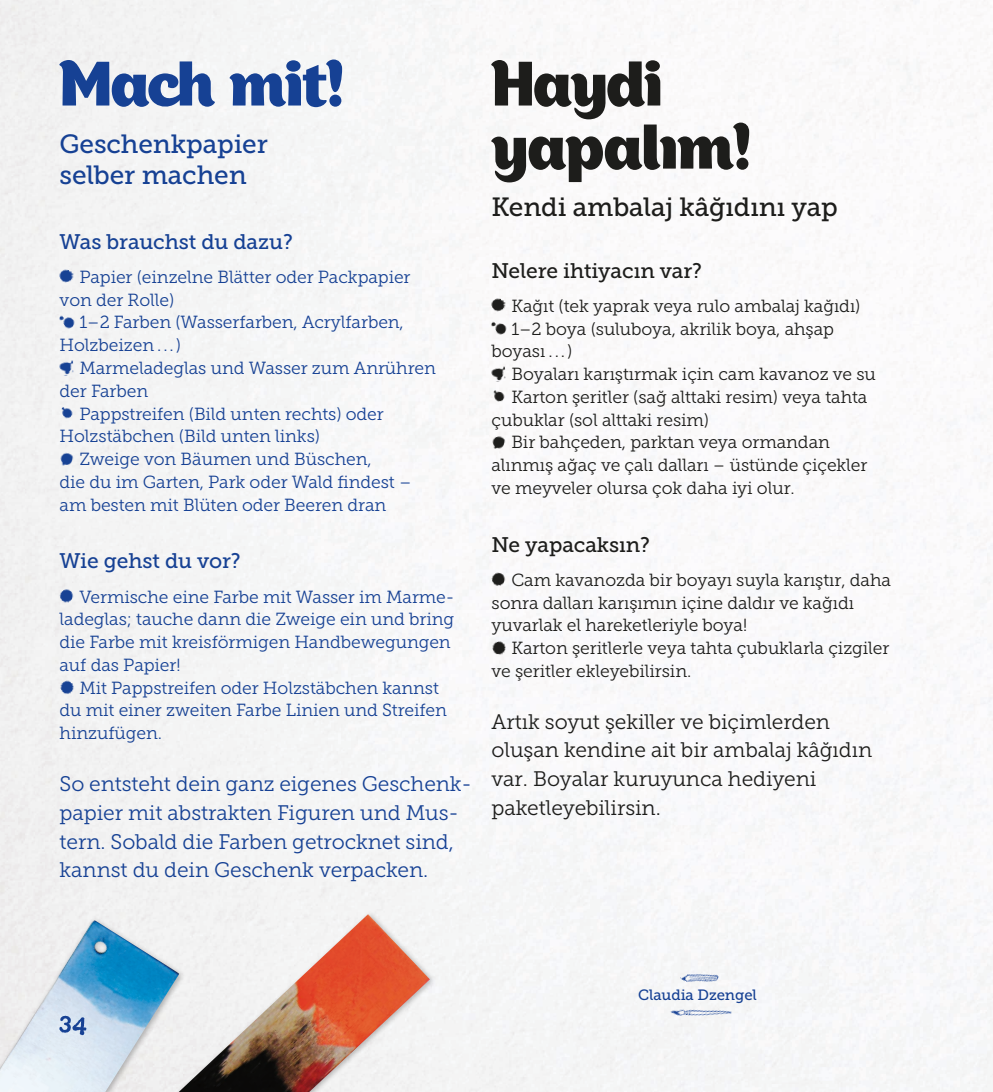
<style>
.page{position:relative;width:993px;height:1092px;background:#fff}
.page>*{position:absolute;margin:0;border:0;box-sizing:border-box;transform-origin:0 0}
.t1{font:61.25px/63px "Appetite";color:#1d1d1b}
.t2{font:61.25px "Appetite";letter-spacing:-.005em;color:#164194}
.t3{font:26.25px/31.5px "Museo Slab 500";letter-spacing:-.005em;color:#164194}
.t4{font:26.25px "Museo Slab 500";letter-spacing:-.005em;color:#1d1d1b}
.t5{font:21px/28.9px "Museo Slab 300";letter-spacing:-.005em;color:#164194}
.t6{font:21px/28.9px "Museo Slab 300";letter-spacing:-.005em;color:#1d1d1b}
.t7{font:21px "Museo Slab 500";letter-spacing:-.005em;color:#164194}
.t8{font:21px "Museo Slab 500";letter-spacing:-.005em;color:#1d1d1b}
.t9{font:17.5px/22.8px "Museo Slab 300";letter-spacing:-.005em;color:#164194}
.t10{font:17.5px/22.8px "Museo Slab 300";letter-spacing:-.005em;color:#1d1d1b}
.t11{font:14.88px "Museo Slab 500";letter-spacing:-.005em;color:#164194}
</style>
<div class="page">
<div style="left:135px;top:910px;width:301px;height:181px;background:#f4f4f4"></div>
<img style="left:185px;top:914px;width:245px;height:177px">
<div style="left:0;top:916px;width:185px;height:175px;background:#f1f1f1"></div>
<img style="left:0;top:920px;width:179px;height:171px">
<img style="left:53px;top:1014px;width:42px;height:23px">
<img style="left:60px;top:269px;width:15px;height:15px">
<img style="left:60px;top:315px;width:15px;height:15px">
<img style="left:60px;top:360px;width:15px;height:15px">
<img style="left:60px;top:406px;width:15px;height:15px">
<img style="left:60px;top:451px;width:15px;height:15px">
<img style="left:60px;top:589px;width:15px;height:15px">
<img style="left:60px;top:680px;width:15px;height:15px">
<img style="left:678px;top:956px;width:42px;height:32px">
<img style="left:661px;top:988px;width:77px;height:45px">
<img style="left:491px;top:298px;width:15px;height:15px">
<img style="left:491px;top:321px;width:15px;height:15px">
<img style="left:491px;top:366px;width:15px;height:16px">
<img style="left:491px;top:389px;width:15px;height:15px">
<img style="left:491px;top:434px;width:15px;height:16px">
<img style="left:491px;top:572px;width:15px;height:15px">
<img style="left:491px;top:640px;width:15px;height:15px">
<h1 class="t2" style="left:60px;top:42px;width:284px">Mach mit!</h1>
<h2 class="t3" style="left:60px;top:128px;width:210px">Geschenkpapier selber machen</h2>
<p class="t7" style="left:60px;top:230px;width:235px">Was brauchst du dazu?</p>
<p class="t9" style="left:60px;top:266px;width:352px;text-indent:20px">Papier (einzelne Blätter oder Packpapier von der Rolle)</p>
<p class="t9" style="left:60px;top:311px;width:346px;text-indent:20px">1–2 Farben (Wasserfarben, Acrylfarben,<br>Holzbeizen . . . )</p>
<p class="t9" style="left:79px;top:357px;width:358px">Marmeladeglas und Wasser zum Anrühren</p>
<p class="t9" style="left:60px;top:379px;width:90px">der Farben</p>
<p class="t9" style="left:79px;top:402px;width:306px">Pappstreifen (Bild unten rechts) oder</p>
<p class="t9" style="left:60px;top:425px;width:262px">Holzstäbchen (Bild unten links)</p>
<p class="t9" style="left:79px;top:448px;width:294px">Zweige von Bäumen und Büschen,</p>
<p class="t9" style="left:60px;top:470px;width:353px">die du im Garten, Park oder Wald findest –</p>
<p class="t9" style="left:60px;top:493px;width:328px">am besten mit Blüten oder Beeren dran</p>
<p class="t7" style="left:60px;top:549px;width:182px">Wie gehst du vor?</p>
<p class="t9" style="left:60px;top:585px;width:396px;text-indent:20px">Vermische eine Farbe mit Wasser im Marme&shy;ladeglas; tauche dann die Zweige ein und bring die Farbe mit kreisförmigen Handbewegungen auf das Papier!</p>
<p class="t9" style="left:60px;top:676px;width:389px;text-indent:20px">Mit Pappstreifen oder Holzstäbchen kannst du mit einer zweiten Farbe Linien und Streifen hinzufügen.</p>
<p class="t5" style="left:60px;top:769px;width:409px">So entsteht dein ganz eigenes Geschenk&shy;papier mit abstrakten Figuren und Mus&shy;tern. Sobald die Farben getrocknet sind, kannst du dein Geschenk verpacken.</p>
<h1 class="t1" style="left:491px;top:53px;width:260px">Haydi yapalım!</h1>
<h2 class="t4" style="left:491px;top:192px;width:348px">Kendi ambalaj kâğıdını yap</h2>
<p class="t8" style="left:491px;top:259px;width:212px">Nelere ihtiyacın var?</p>
<p class="t10" style="left:511px;top:294px;width:350px">Kağıt (tek yaprak veya rulo ambalaj kağıdı)</p>
<p class="t10" style="left:511px;top:317px;width:324px">1–2 boya (suluboya, akrilik boya, ahşap</p>
<p class="t10" style="left:491px;top:340px;width:82px">boyası . . . )</p>
<p class="t10" style="left:511px;top:363px;width:366px">Boyaları karıştırmak için cam kavanoz ve su</p>
<p class="t10" style="left:511px;top:385px;width:357px">Karton şeritler (sağ alttaki resim) veya tahta</p>
<p class="t10" style="left:491px;top:408px;width:219px">çubuklar (sol alttaki resim)</p>
<p class="t10" style="left:511px;top:431px;width:320px">Bir bahçeden, parktan veya ormandan</p>
<p class="t10" style="left:491px;top:454px;width:377px">alınmış ağaç ve çalı dalları – üstünde çiçekler</p>
<p class="t10" style="left:491px;top:476px;width:305px">ve meyveler olursa çok daha iyi olur.</p>
<p class="t8" style="left:491px;top:532px;width:160px">Ne yapacaksın?</p>
<p class="t10" style="left:491px;top:568px;width:401px;text-indent:20px">Cam kavanozda bir boyayı suyla karıştır, daha sonra dalları karışımın içine daldır ve kağıdı yuvarlak el hareketleriyle boya!</p>
<p class="t10" style="left:491px;top:637px;width:399px;text-indent:20px">Karton şeritlerle veya tahta çubuklarla çizgiler ve şeritler ekleyebilirsin.</p>
<p class="t6" style="left:491px;top:707px;width:382px">Artık soyut şekiller ve biçimlerden oluşan kendine ait bir ambalaj kâğıdın var. Boyalar kuruyunca hediyeni paketleyebilirsin.</p>
<p class="t11" style="left:638px;top:986px;width:120px">Claudia Dzengel</p>
</div>
